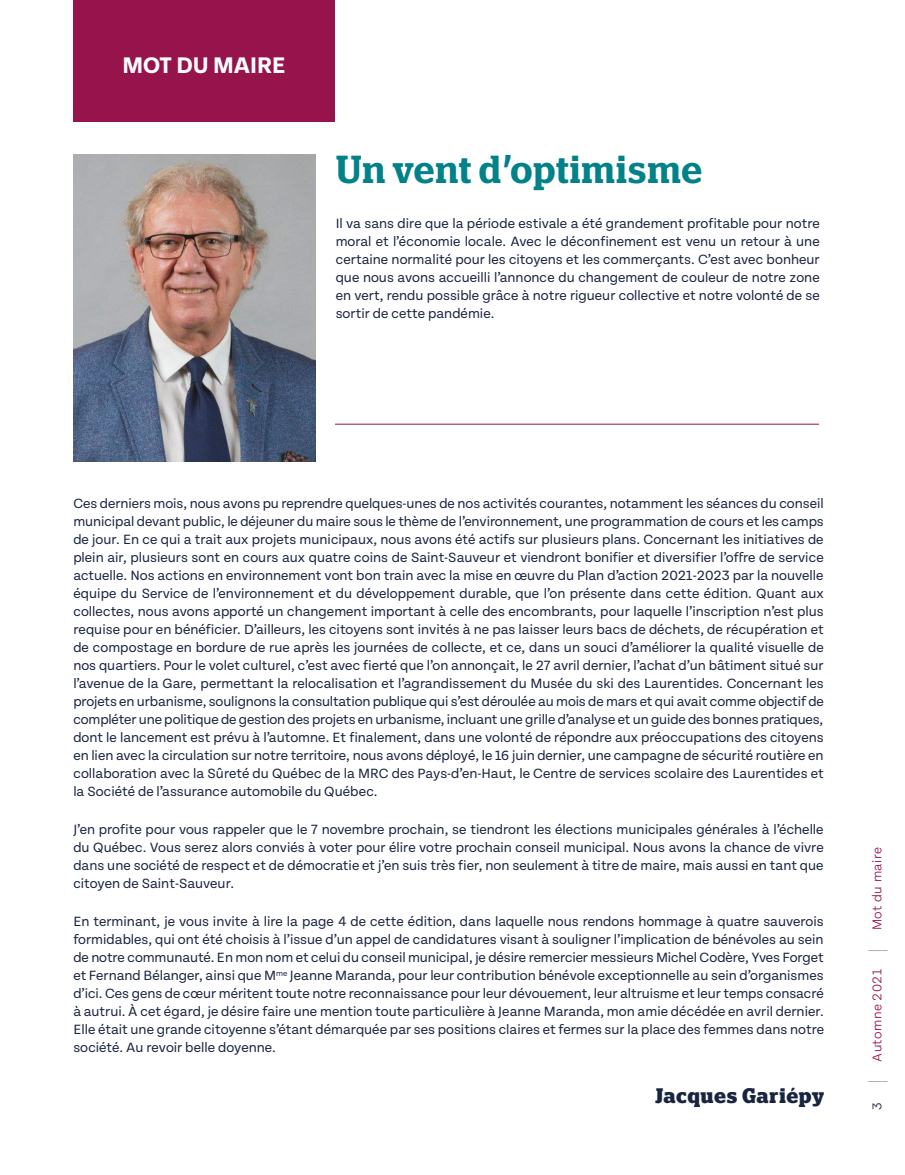
<style>
.page{position:relative;width:905px;height:1175px;background:#fff}
.page>*{position:absolute;margin:0;border:0;box-sizing:border-box;transform-origin:0 0}
.t1{font:600 condensed 39px "Polyphonic";letter-spacing:.02em;color:#018288}
.H0{font:700 24px "Tenon";color:#fff}
.t2{font:700 condensed 21px "Polyphonic";letter-spacing:.04em;color:#192441}
.t3{font:200 20.4px "Tenon";color:#192441;scale:.38 1}
.Texte_courant{font:14.25px/18px "Tenon";color:#192441;text-align:justify}
.t4{font:300 13.5px "Tenon";letter-spacing:.03em;color:#97134b}
.t5{font:300 13.5px "Tenon";color:#192441}
</style>
<div class="page">
<div style="left:73px;top:0;width:262px;height:121px;background:#97134b"></div>
<img style="left:73px;top:154px;width:243px;height:307px">
<hr style="left:335px;top:424px;width:484px;height:1px;background:#97134b">
<p class="H0" style="left:122px;top:53px;width:164px">MOT DU MAIRE</p>
<h1 class="t1" style="left:336px;top:146px;width:368px">Un vent d’optimisme</h1>
<p class="Texte_courant" style="left:336px;top:214px;width:485px">Il va sans dire que la période estivale a été grandement profitable pour notre moral et l’économie locale. Avec le déconfinement est venu un retour à une certaine normalité pour les citoyens et les commerçants. C’est avec bonheur que nous avons accueilli l’annonce du changement de couleur de notre zone en vert, rendu possible grâce à notre rigueur collective et notre volonté de se sortir de cette pandémie.</p>
<p class="Texte_courant" style="left:73px;top:494px;width:752px">Ces derniers mois, nous avons pu reprendre quelques-unes de nos activités courantes, notamment les séances du conseil municipal devant public, le déjeuner du maire sous le thème de l’environnement, une programmation de cours et les camps de jour. En ce qui a trait aux projets municipaux, nous avons été actifs sur plusieurs plans. Concernant les initiatives de plein air, plusieurs sont en cours aux quatre coins de Saint-Sauveur et viendront bonifier et diversifier l’offre de service actuelle. Nos actions en environnement vont bon train avec la mise en œuvre du Plan d’action 2021-2023 par la nouvelle équipe du Service de l’environnement et du développement durable, que l’on présente dans cette édition. Quant aux collectes, nous avons apporté un changement important à celle des encombrants, pour laquelle l’inscription n’est plus requise pour en bénéficier. D’ailleurs, les citoyens sont invités à ne pas laisser leurs bacs de déchets, de récupération et de compostage en bordure de rue après les journées de collecte, et ce, dans un souci d’améliorer la qualité visuelle de nos quartiers. Pour le volet culturel, c’est avec fierté que l’on annonçait, le 27 avril dernier, l’achat d’un bâtiment situé sur l’avenue de la Gare, permettant la relocalisation et l’agrandissement du Musée du ski des Laurentides. Concernant les projets en urbanisme, soulignons la consultation publique qui s’est déroulée au mois de mars et qui avait comme objectif de compléter une politique de gestion des projets en urbanisme, incluant une grille d’analyse et un guide des bonnes pratiques, dont le lancement est prévu à l’automne. Et finalement, dans une volonté de répondre aux préoccupations des citoyens en lien avec la circulation sur notre territoire, nous avons déployé, le 16 juin dernier, une campagne de sécurité routière en collaboration avec la Sûreté du Québec de la MRC des Pays-d’en-Haut, le Centre de services scolaire des Laurentides et la Société de l’assurance automobile du Québec.</p>
<p class="Texte_courant" style="left:73px;top:820px;width:751px">J’en profite pour vous rappeler que le 7 novembre prochain, se tiendront les élections municipales générales à l’échelle du Québec. Vous serez alors conviés à voter pour élire votre prochain conseil municipal. Nous avons la chance de vivre dans une société de respect et de démocratie et j’en suis très fier, non seulement à titre de maire, mais aussi en tant que citoyen de Saint-Sauveur.</p>
<p class="Texte_courant" style="left:73px;top:912px;width:752px">En terminant, je vous invite à lire la page 4 de cette édition, dans laquelle nous rendons hommage à quatre sauverois formidables, qui ont été choisis à l’issue d’un appel de candidatures visant à souligner l’implication de bénévoles au sein de notre communauté. En mon nom et celui du conseil municipal, je désire remercier messieurs Michel Codère, Yves Forget et Fernand Bélanger, ainsi que M<sup>me</sup> Jeanne Maranda, pour leur contribution bénévole exceptionnelle au sein d’organismes d’ici. Ces gens de cœur méritent toute notre reconnaissance pour leur dévouement, leur altruisme et leur temps consacré à autrui. À cet égard, je désire faire une mention toute particulière à Jeanne Maranda, mon amie décédée en avril dernier.<br>Elle était une grande citoyenne s’étant démarquée par ses positions claires et fermes sur la place des femmes dans notre société. Au revoir belle doyenne.</p>
<p class="t2" style="left:655px;top:1083px;width:171px">Jacques Gariépy</p>
<p class="t4" style="left:869px;top:930px;width:85px;rotate:-90deg">Mot du maire</p>
<p class="t3" style="left:866px;top:952px;width:8px;rotate:-90deg">|</p>
<p class="t4" style="left:869px;top:1061px;width:94px;rotate:-90deg">Automne 2021</p>
<p class="t3" style="left:866px;top:1082px;width:8px;rotate:-90deg">|</p>
<p class="t5" style="left:869px;top:1109px;width:9px;rotate:-90deg">3</p>
</div>
